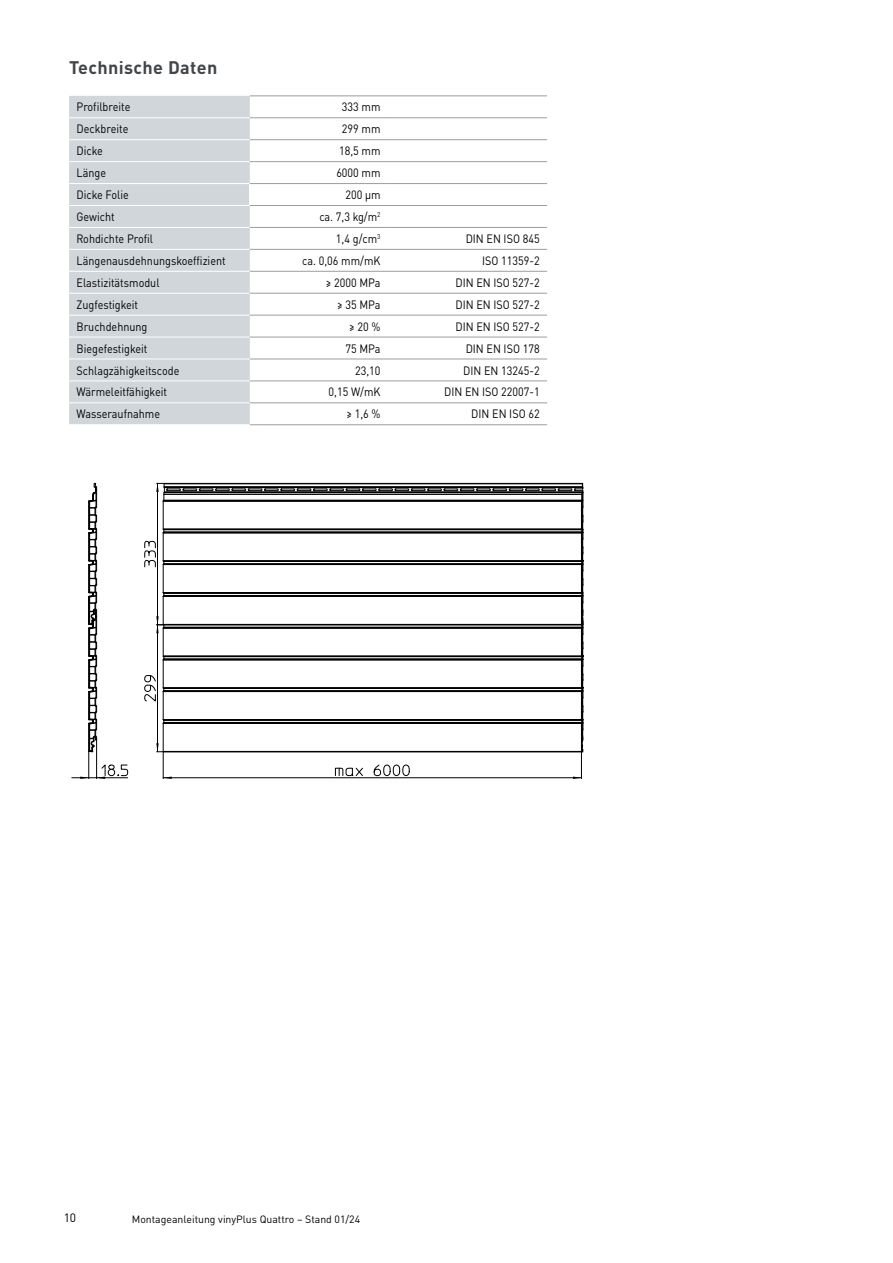
<style>
.page{position:relative;width:893px;height:1263px;background:#fff}
.page>*{position:absolute;margin:0;border:0;box-sizing:border-box;transform-origin:0 0}
.t1{font:700 18px "DIN Pro";letter-spacing:.02em;color:#404649}
.t2{font:12px "DIN Pro";color:#000;scale:.9 1}
.t3{font:12px "DIN Pro";color:#000}
.t4{font:10.5px "DIN Pro";color:#000}
</style>
<div class="page">
<svg style="left:144px;top:483px;width:440px;height:296px"></svg>
<svg style="left:72px;top:483px;width:56px;height:296px"></svg>
<div style="left:69px;top:96px;width:181px;height:328px;background:#d1d6da"></div>
<hr style="left:69px;top:118px;width:181px;height:1px;background:#fff">
<hr style="left:69px;top:139px;width:181px;height:1px;background:#fff">
<hr style="left:69px;top:161px;width:181px;height:1px;background:#fff">
<hr style="left:69px;top:183px;width:181px;height:1px;background:#fff">
<hr style="left:69px;top:205px;width:181px;height:1px;background:#fff">
<hr style="left:69px;top:227px;width:181px;height:1px;background:#fff">
<hr style="left:69px;top:249px;width:181px;height:1px;background:#fff">
<hr style="left:69px;top:271px;width:181px;height:1px;background:#fff">
<hr style="left:69px;top:293px;width:181px;height:1px;background:#fff">
<hr style="left:69px;top:315px;width:181px;height:1px;background:#fff">
<hr style="left:69px;top:337px;width:181px;height:1px;background:#fff">
<hr style="left:69px;top:359px;width:181px;height:1px;background:#fff">
<hr style="left:69px;top:381px;width:181px;height:1px;background:#fff">
<hr style="left:69px;top:403px;width:181px;height:1px;background:#fff">
<hr style="left:250px;top:271px;width:138px;height:1px;background:#9d9d9c">
<hr style="left:388px;top:271px;width:159px;height:1px;background:#9d9d9c">
<hr style="left:250px;top:293px;width:138px;height:1px;background:#9d9d9c">
<hr style="left:250px;top:315px;width:138px;height:1px;background:#9d9d9c">
<hr style="left:250px;top:337px;width:138px;height:1px;background:#9d9d9c">
<hr style="left:388px;top:337px;width:159px;height:1px;background:#9d9d9c">
<hr style="left:250px;top:359px;width:138px;height:1px;background:#9d9d9c">
<hr style="left:388px;top:359px;width:159px;height:1px;background:#9d9d9c">
<hr style="left:250px;top:381px;width:138px;height:1px;background:#9d9d9c">
<hr style="left:388px;top:381px;width:159px;height:1px;background:#9d9d9c">
<hr style="left:250px;top:403px;width:138px;height:1px;background:#9d9d9c">
<hr style="left:388px;top:403px;width:159px;height:1px;background:#9d9d9c">
<hr style="left:250px;top:424px;width:138px;height:1px;background:#9d9d9c">
<hr style="left:388px;top:424px;width:159px;height:1px;background:#9d9d9c">
<hr style="left:388px;top:293px;width:159px;height:1px;background:#9d9d9c">
<hr style="left:388px;top:315px;width:159px;height:1px;background:#9d9d9c">
<hr style="left:388px;top:249px;width:159px;height:1px;background:#9d9d9c">
<hr style="left:388px;top:227px;width:159px;height:1px;background:#9d9d9c">
<hr style="left:388px;top:205px;width:159px;height:1px;background:#9d9d9c">
<hr style="left:388px;top:183px;width:159px;height:1px;background:#9d9d9c">
<hr style="left:388px;top:161px;width:159px;height:1px;background:#9d9d9c">
<hr style="left:388px;top:139px;width:159px;height:1px;background:#9d9d9c">
<hr style="left:388px;top:96px;width:159px;height:1px;background:#9d9d9c">
<hr style="left:388px;top:118px;width:159px;height:1px;background:#9d9d9c">
<hr style="left:250px;top:96px;width:138px;height:1px;background:#9d9d9c">
<hr style="left:250px;top:118px;width:138px;height:1px;background:#9d9d9c">
<hr style="left:250px;top:139px;width:138px;height:1px;background:#9d9d9c">
<hr style="left:250px;top:161px;width:138px;height:1px;background:#9d9d9c">
<hr style="left:250px;top:183px;width:138px;height:1px;background:#9d9d9c">
<hr style="left:250px;top:205px;width:138px;height:1px;background:#9d9d9c">
<hr style="left:250px;top:227px;width:138px;height:1px;background:#9d9d9c">
<hr style="left:250px;top:249px;width:138px;height:1px;background:#9d9d9c">
<h1 class="t1" style="left:69px;top:53px;width:150px">Technische Daten</h1>
<p class="t2" style="left:77px;top:98px;width:61px">Profilbreite</p>
<p class="t2" style="left:342px;top:98px;width:44px">333 mm</p>
<p class="t2" style="left:77px;top:120px;width:59px">Deckbreite</p>
<p class="t2" style="left:342px;top:120px;width:44px">299 mm</p>
<p class="t2" style="left:77px;top:141px;width:31px">Dicke</p>
<p class="t2" style="left:339px;top:141px;width:48px">18,5 mm</p>
<p class="t2" style="left:77px;top:163px;width:34px">Länge</p>
<p class="t2" style="left:336px;top:163px;width:51px">6000 mm</p>
<p class="t2" style="left:77px;top:185px;width:60px">Dicke Folie</p>
<p class="t2" style="left:345px;top:185px;width:41px">200 µm</p>
<p class="t2" style="left:77px;top:207px;width:44px">Gewicht</p>
<p class="t2" style="left:319px;top:207px;width:69px">ca. 7,3 kg/m<sup>2</sup></p>
<p class="t2" style="left:77px;top:229px;width:87px">Rohdichte Profil</p>
<p class="t2" style="left:336px;top:229px;width:51px">1,4 g/cm<sup>3</sup></p>
<p class="t2" style="left:466px;top:229px;width:84px">DIN EN ISO 845</p>
<p class="t2" style="left:77px;top:251px;width:167px">Längenausdehnungskoeffizient</p>
<p class="t2" style="left:302px;top:251px;width:89px">ca. 0,06 mm/mK</p>
<p class="t2" style="left:482px;top:251px;width:65px">ISO 11359-2</p>
<p class="t2" style="left:77px;top:273px;width:94px">Elastizitätsmodul</p>
<p class="t2" style="left:326px;top:273px;width:62px">≥ 2000 MPa</p>
<p class="t2" style="left:455px;top:273px;width:95px">DIN EN ISO 527-2</p>
<p class="t2" style="left:77px;top:295px;width:70px">Zugfestigkeit</p>
<p class="t2" style="left:337px;top:295px;width:50px">≥ 35 MPa</p>
<p class="t2" style="left:455px;top:295px;width:95px">DIN EN ISO 527-2</p>
<p class="t2" style="left:77px;top:317px;width:80px">Bruchdehnung</p>
<p class="t2" style="left:349px;top:317px;width:36px">≥ 20 %</p>
<p class="t2" style="left:455px;top:317px;width:95px">DIN EN ISO 527-2</p>
<p class="t2" style="left:77px;top:339px;width:80px">Biegefestigkeit</p>
<p class="t2" style="left:345px;top:339px;width:41px">75 MPa</p>
<p class="t2" style="left:466px;top:339px;width:84px">DIN EN ISO 178</p>
<p class="t2" style="left:77px;top:361px;width:116px">Schlagzähigkeitscode</p>
<p class="t2" style="left:355px;top:361px;width:30px">23,10</p>
<p class="t2" style="left:463px;top:361px;width:86px">DIN EN 13245-2</p>
<p class="t2" style="left:77px;top:383px;width:102px">Wärmeleitfähigkeit</p>
<p class="t2" style="left:329px;top:383px;width:59px">0,15 W/mK</p>
<p class="t2" style="left:444px;top:383px;width:108px">DIN EN ISO 22007-1</p>
<p class="t2" style="left:77px;top:405px;width:94px">Wasseraufnahme</p>
<p class="t2" style="left:346px;top:405px;width:39px">≥ 1,6 %</p>
<p class="t2" style="left:471px;top:405px;width:77px">DIN EN ISO 62</p>
<p class="t3" style="left:64px;top:1209px;width:14px">10</p>
<p class="t4" style="left:132px;top:1210px;width:230px">Montageanleitung vinyPlus Quattro – Stand 01/24</p>
</div>
